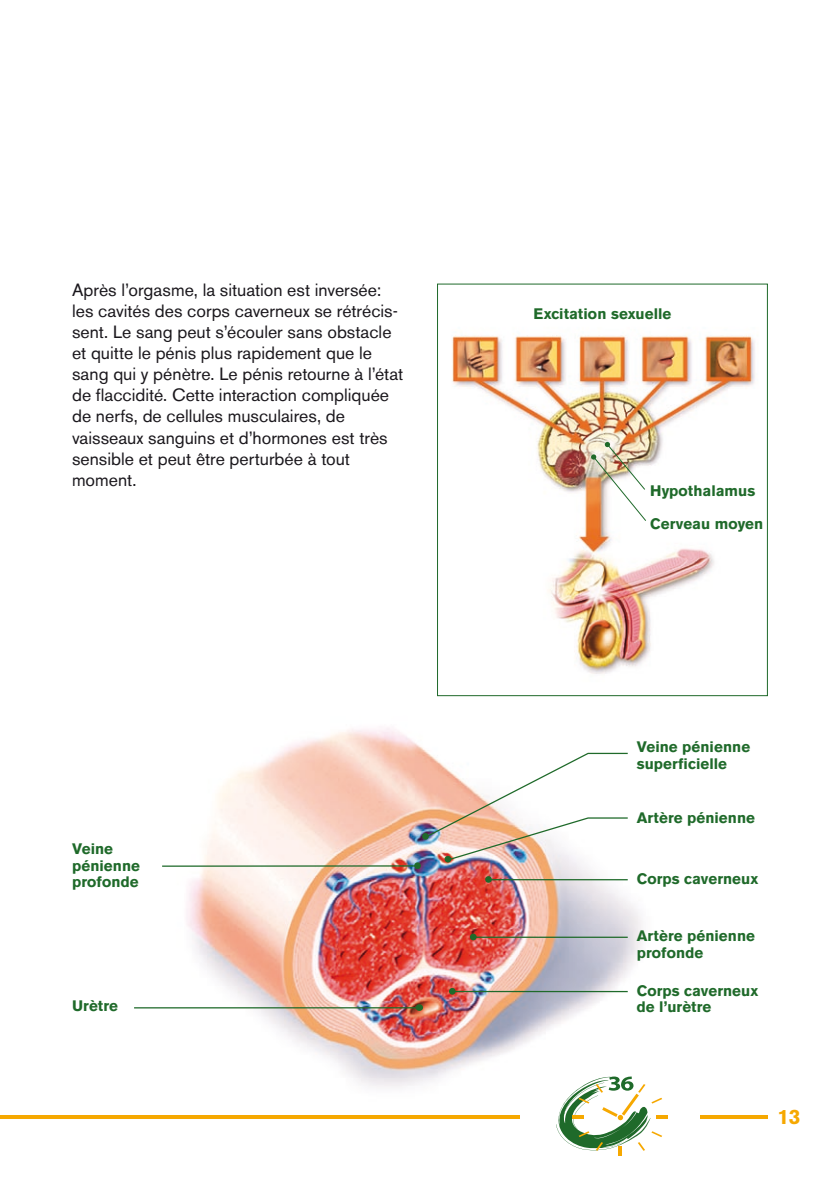
<style>
.page{position:relative;width:840px;height:1191px;background:#fff}
.page>*{position:absolute;margin:0;border:0;box-sizing:border-box;transform-origin:0 0}
.t1{font:700 20px "AK11";color:#f6a800}
.t2{font:17px/21px "AK11";letter-spacing:.015em;color:#1a171c}
.t3{font:700 14.6px/16.8px "AK11";letter-spacing:.015em;color:#1f6a2a}
</style>
<div class="page">
<img style="left:161px;top:696px;width:531px;height:423px">
<hr style="left:489px;top:879px;width:138px;height:1px;background:#1f6a2a">
<svg style="left:485px;top:876px;width:6px;height:6px"></svg>
<hr style="left:473px;top:936px;width:154px;height:2px;background:#1f6a2a">
<svg style="left:469px;top:933px;width:7px;height:7px"></svg>
<hr style="left:452px;top:991px;width:175px;height:1px;background:#1f6a2a">
<svg style="left:448px;top:988px;width:7px;height:6px"></svg>
<hr style="left:134px;top:1007px;width:285px;height:1px;background:#1f6a2a">
<div style="left:415px;top:1004px;width:8px;height:7px;background:#1f6a2a;border-radius:50%"></div>
<svg style="left:422px;top:752px;width:206px;height:109px"></svg>
<div style="left:444px;top:856px;width:7px;height:6px;background:#1f6a2a;border-radius:50%"></div>
<hr style="left:162px;top:865px;width:254px;height:1px;background:#1f6a2a">
<div style="left:414px;top:862px;width:6px;height:7px;background:#1f6a2a;border-radius:50%"></div>
<img style="left:452px;top:335px;width:303px;height:339px">
<div style="left:437px;top:283px;width:330px;height:413px;border:1px solid #1f6a2a"></div>
<img style="left:590px;top:442px;width:56px;height:80px">
<hr style="left:0;top:1115px;width:519px;height:4px;background:#f6a800">
<svg style="left:556px;top:1076px;width:111px;height:79px"></svg>
<hr style="left:700px;top:1115px;width:67px;height:4px;background:#f6a800">
<p class="t2" style="left:72px;top:280px;width:332px">Après l’orgasme, la situation est inversée: les cavités des corps caverneux se rétrécis&shy;sent. Le sang peut s’écouler sans obstacle et quitte le pénis plus rapidement que le sang qui y pénètre. Le pénis retourne à l’état de flaccidité. Cette interaction compliquée de nerfs, de cellules musculaires, de vaisseaux sanguins et d’hormones est très sensible et peut être perturbée à tout moment.</p>
<p class="t3" style="left:72px;top:840px;width:69px">Veine pénienne profonde</p>
<p class="t3" style="left:72px;top:997px;width:47px">Urètre</p>
<p class="t3" style="left:533px;top:305px;width:139px">Excitation sexuelle</p>
<p class="t3" style="left:649px;top:482px;width:106px">Hypothalamus</p>
<p class="t3" style="left:649px;top:515px;width:114px">Cerveau moyen</p>
<p class="t3" style="left:636px;top:738px;width:115px">Veine pénienne superficielle</p>
<p class="t3" style="left:636px;top:809px;width:120px">Artère pénienne</p>
<p class="t3" style="left:636px;top:870px;width:123px">Corps caverneux</p>
<p class="t3" style="left:636px;top:927px;width:120px">Artère pénienne profonde</p>
<p class="t3" style="left:636px;top:981px;width:123px">Corps caverneux de l’urètre</p>
<p class="t1" style="left:777px;top:1104px;width:23px">13</p>
</div>
